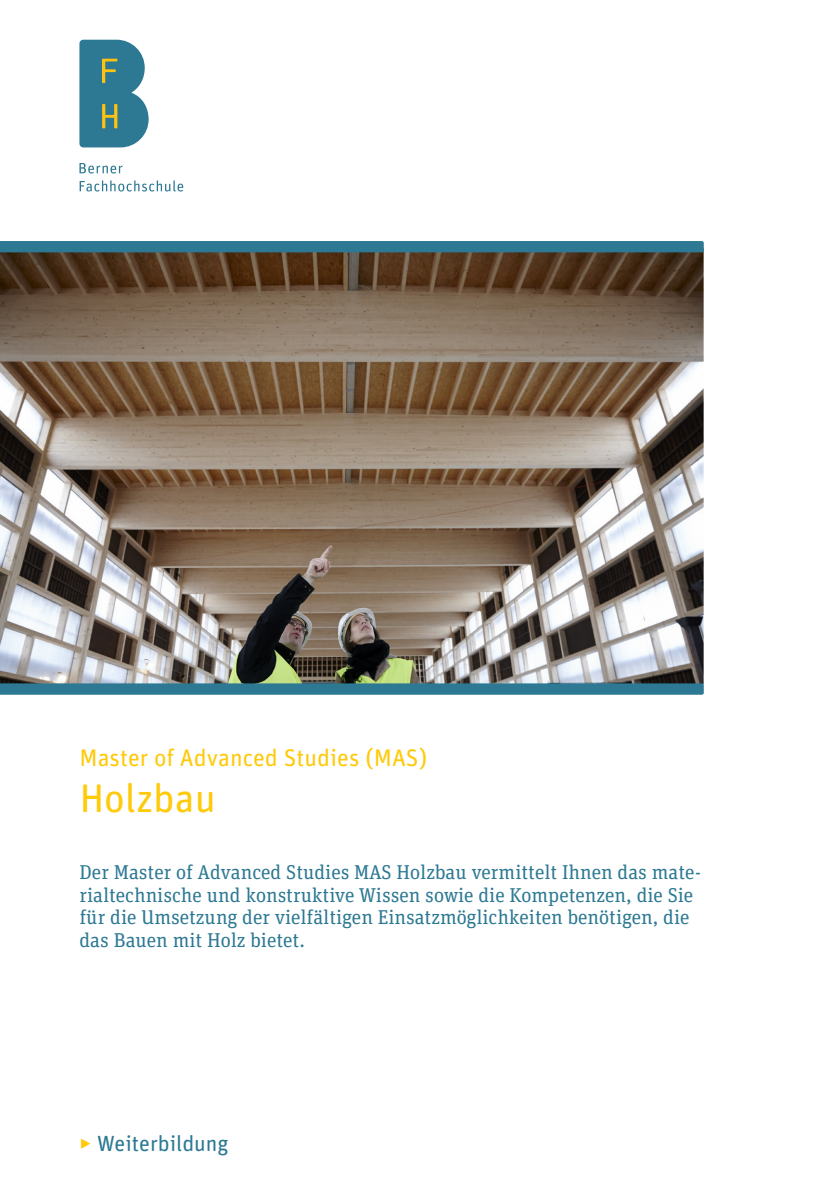
<style>
.page{position:relative;width:840px;height:1191px;background:#fff}
.page>*{position:absolute;margin:0;border:0;box-sizing:border-box;transform-origin:0 0}
.Haupttitel{font:40px "Unit Rounded Pro";color:#feca0a}
.Haupttitel-2{font:24px "Unit Rounded Pro";color:#feca0a}
.Organisationseinheit{font:22px "Unit Rounded Pro";color:#2d7993}
.Teaser{font:20px/22.6px "Unit Slab Pro";color:#2d7993}
.s1{color:#feca0a}
</style>
<div class="page">
<img style="left:0;top:252px;width:703px;height:431px">
<svg style="left:79px;top:40px;width:69px;height:107px;background:#4b8997"></svg>
<svg style="left:79px;top:163px;width:43px;height:10px"></svg>
<svg style="left:80px;top:180px;width:103px;height:11px"></svg>
<div style="left:0;top:241px;width:703px;height:11px;background:#2d7993"></div>
<svg style="left:0;top:683px;width:703px;height:11px;background:#307992"></svg>
<p class="Haupttitel-2" style="left:79px;top:741px;width:349px">Master of Advanced Studies (MAS)</p>
<p class="Haupttitel" style="left:79px;top:770px;width:138px">Holzbau</p>
<p class="Teaser" style="left:79px;top:860px;width:623px">Der Master of Advanced Studies MAS Holzbau vermittelt Ihnen das mate&shy;rialtechnische und konstruktive Wissen sowie die Kompetenzen, die Sie für die Umsetzung der vielfältigen Einsatzmöglichkeiten benötigen, die das Bauen mit Holz bietet.</p>
<p class="Organisationseinheit" style="left:79px;top:1128px;width:151px"><span class="s1">‣</span> Weiterbildung</p>
</div>
